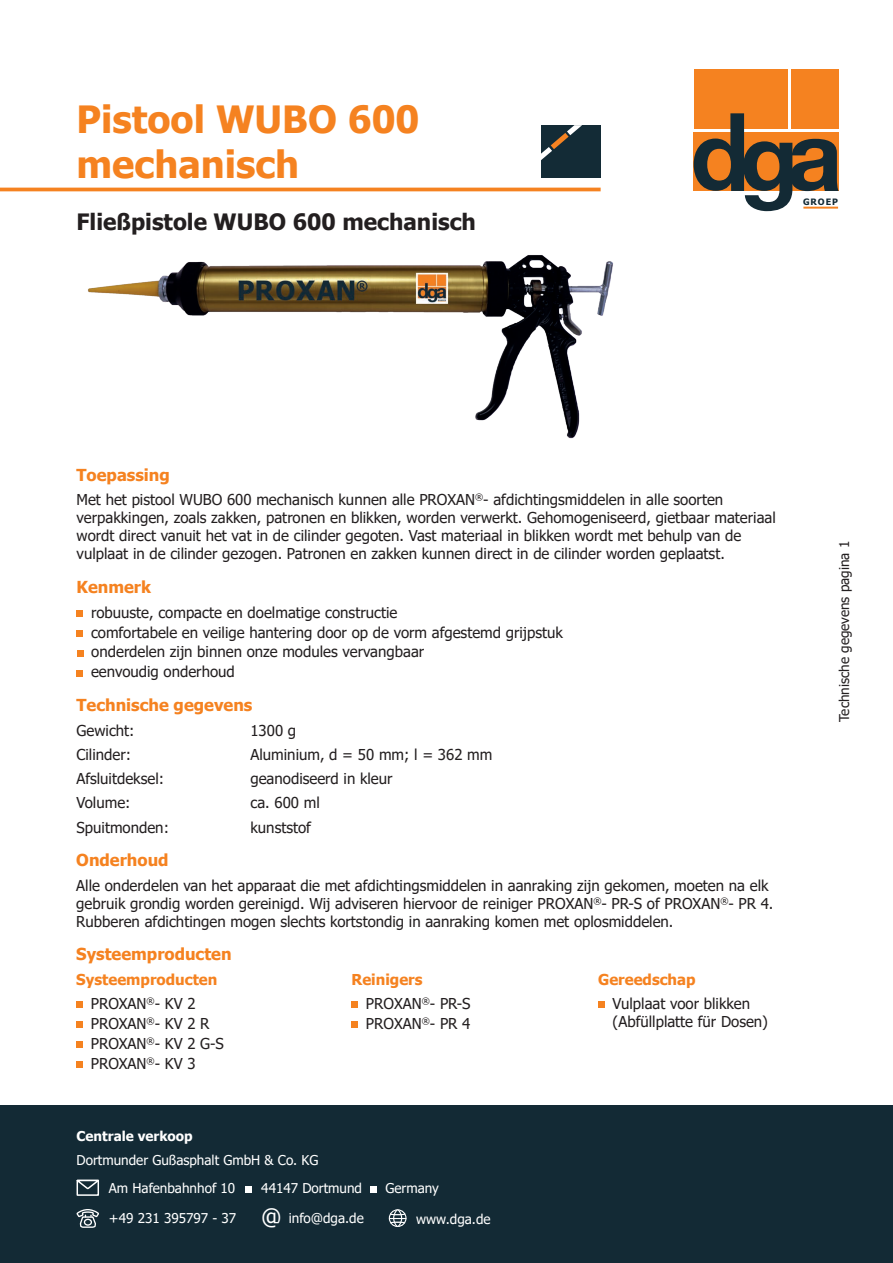
<style>
.page{position:relative;width:893px;height:1263px;background:#fff}
.page>*{position:absolute;margin:0;border:0;box-sizing:border-box;transform-origin:0 0}
.t1{font:700 37.5px/45px "Tahoma";color:#f58220}
.t2{font:700 22.5px "Tahoma";color:#231f20}
.t3{font:700 16.5px "Tahoma";color:#f58220}
.t4{font:15px/18px "Tahoma";color:#231f20}
.t5{font:700 15px "Tahoma";color:#f58220}
.t6{font:13.5px/28.2px "Tahoma";color:#fff}
.t7{font:13.5px "Tahoma";color:#231f20}
.t8{font:700 13.5px "Tahoma";color:#fff}
.t9{font:700 8.85px "Tahoma";letter-spacing:.1em;color:#132a35}
.s1{font-size:22.5px}
</style>
<div class="page">
<div style="left:694px;top:69px;width:93px;height:59px;background:#f58220"></div>
<div style="left:791px;top:69px;width:48px;height:59px;background:#f58220"></div>
<svg style="left:694px;top:113px;width:145px;height:98px"></svg>
<hr style="left:0;top:188px;width:601px;height:3px;background:#f58220">
<div style="left:541px;top:125px;width:60px;height:52px;background:#132b36"></div>
<svg style="left:541px;top:125px;width:41px;height:35px"></svg>
<img style="left:87px;top:255px;width:526px;height:184px">
<svg style="left:77px;top:670px;width:6px;height:6px"></svg>
<svg style="left:77px;top:610px;width:6px;height:6px"></svg>
<svg style="left:77px;top:630px;width:6px;height:6px"></svg>
<svg style="left:77px;top:650px;width:6px;height:6px"></svg>
<div style="left:76px;top:1001px;width:7px;height:7px;background:#f58220"></div>
<div style="left:76px;top:1021px;width:7px;height:7px;background:#f58220"></div>
<div style="left:598px;top:1001px;width:6px;height:7px;background:#f58220"></div>
<div style="left:351px;top:1001px;width:7px;height:7px;background:#f58220"></div>
<div style="left:351px;top:1021px;width:7px;height:7px;background:#f58220"></div>
<div style="left:76px;top:1041px;width:7px;height:7px;background:#f58220"></div>
<div style="left:76px;top:1061px;width:7px;height:7px;background:#f58220"></div>
<div style="left:0;top:1106px;width:893px;height:157px;background:#132a35"></div>
<svg style="left:77px;top:1180px;width:22px;height:16px"></svg>
<div style="left:245px;top:1186px;width:6px;height:7px;background:#fff"></div>
<svg style="left:77px;top:1209px;width:22px;height:19px"></svg>
<div style="left:371px;top:1186px;width:6px;height:7px;background:#fff"></div>
<div style="left:389px;top:1209px;width:17px;height:18px;border:1px solid #fff;border-radius:50%"></div>
<div style="left:393px;top:1209px;width:9px;height:18px;border:1px solid #fff;border-radius:50%"></div>
<svg style="left:389px;top:1212px;width:17px;height:12px"></svg>
<h1 class="t1" style="left:77px;top:98px;width:344px">Pistool WUBO 600 mechanisch</h1>
<h2 class="t2" style="left:77px;top:206px;width:401px">Fließpistole WUBO 600 mechanisch</h2>
<p class="t9" style="left:803px;top:196px;width:36px">GROEP</p>
<p class="t3" style="left:77px;top:464px;width:95px">Toepassing</p>
<p class="t4" style="left:77px;top:492px;width:701px">Met het pistool WUBO 600 mechanisch kunnen alle PROXAN<sup>®</sup>- afdichtingsmiddelen in alle soorten verpakkingen, zoals zakken, patronen en blikken, worden verwerkt. Gehomogeniseerd, gietbaar materiaal wordt direct vanuit het vat in de cilinder gegoten. Vast materiaal in blikken wordt met behulp van de vulplaat in de cilinder gezogen. Patronen en zakken kunnen direct in de cilinder worden geplaatst.</p>
<p class="t3" style="left:77px;top:576px;width:76px">Kenmerk</p>
<p class="t4" style="left:91px;top:603px;width:473px;line-height:20px">robuuste, compacte en doelmatige constructie<br>comfortabele en veilige hantering door op de vorm afgestemd grijpstuk onderdelen zijn binnen onze modules vervangbaar<br>eenvoudig onderhoud</p>
<p class="t3" style="left:77px;top:694px;width:177px">Technische gegevens</p>
<p class="t4" style="left:77px;top:722px;width:60px">Gewicht:</p>
<p class="t4" style="left:250px;top:722px;width:47px">1300 g</p>
<p class="t4" style="left:77px;top:746px;width:56px">Cilinder:</p>
<p class="t4" style="left:250px;top:746px;width:243px">Aluminium, d = 50 mm; l = 362 mm</p>
<p class="t4" style="left:77px;top:770px;width:89px">Afsluitdeksel:</p>
<p class="t4" style="left:250px;top:770px;width:144px">geanodiseerd in kleur</p>
<p class="t4" style="left:77px;top:795px;width:56px">Volume:</p>
<p class="t4" style="left:250px;top:795px;width:71px">ca. 600 ml</p>
<p class="t4" style="left:77px;top:819px;width:94px">Spuitmonden:</p>
<p class="t4" style="left:250px;top:819px;width:62px">kunststof</p>
<p class="t3" style="left:76px;top:849px;width:94px">Onderhoud</p>
<p class="t4" style="left:76px;top:877px;width:699px">Alle onderdelen van het apparaat die met afdichtingsmiddelen in aanraking zijn gekomen, moeten na elk gebruik grondig worden gereinigd. Wij adviseren hiervoor de reiniger PROXAN<sup>®</sup>- PR-S of PROXAN<sup>®</sup>- PR 4.<br>Rubberen afdichtingen mogen slechts kortstondig in aanraking komen met oplosmiddelen.</p>
<p class="t3" style="left:76px;top:943px;width:157px">Systeemproducten</p>
<p class="t4" style="left:91px;top:994px;width:120px;line-height:20px">PROXAN<sup>®</sup>- KV 2<br>PROXAN<sup>®</sup>- KV 2 R</p>
<p class="t5" style="left:351px;top:969px;width:73px">Reinigers</p>
<p class="t5" style="left:76px;top:969px;width:143px">Systeemproducten</p>
<p class="t5" style="left:598px;top:969px;width:99px">Gereedschap</p>
<p class="t4" style="left:366px;top:994px;width:106px;line-height:20px">PROXAN<sup>®</sup>- PR-S<br>PROXAN<sup>®</sup>- PR 4</p>
<p class="t4" style="left:613px;top:995px;width:157px">Vulplaat voor blikken (Abfüllplatte für Dosen)</p>
<p class="t4" style="left:91px;top:1034px;width:135px;line-height:20px">PROXAN<sup>®</sup>- KV 2 G-S<br>PROXAN<sup>®</sup>- KV 3</p>
<p class="t8" style="left:77px;top:1127px;width:118px">Centrale verkoop</p>
<p class="t6" style="left:109px;top:1146px;width:211px;text-indent:-32px">Dortmunder Gußasphalt GmbH &amp; Co. KG<br>Am Hafenbahnhof 10</p>
<p class="t6" style="left:261px;top:1175px;width:102px">44147 Dortmund</p>
<p class="t6" style="left:109px;top:1205px;width:256px">+49 231 395797 - 37 <span class="s1">@</span> info@dga.de</p>
<p class="t6" style="left:385px;top:1175px;width:55px">Germany</p>
<p class="t6" style="left:416px;top:1205px;width:76px">www.dga.de</p>
<p class="t7" style="left:835px;top:722px;width:183px;rotate:-90deg">Technische gegevens pagina 1</p>
</div>
